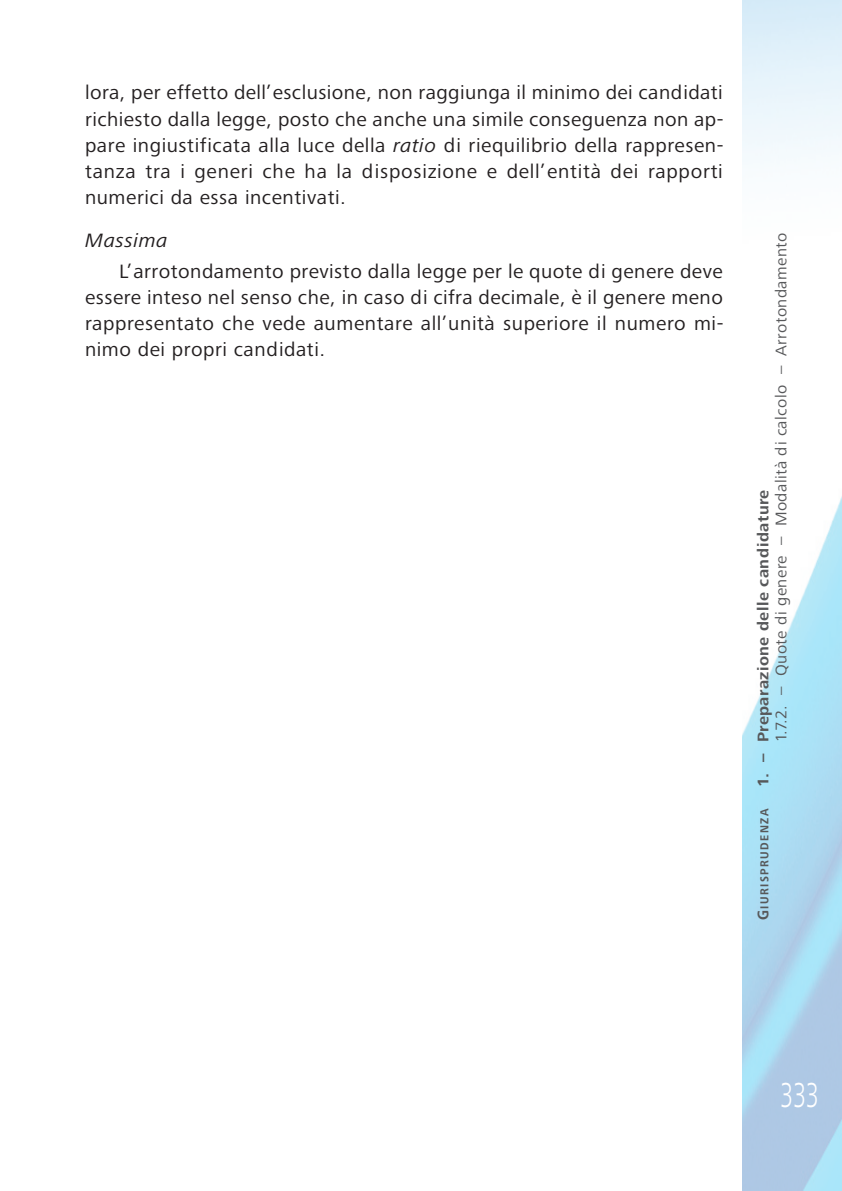
<style>
.page{position:relative;width:842px;height:1191px;background:#fff}
.page>*{position:absolute;margin:0;border:0;box-sizing:border-box;transform-origin:0 0}
.t1{font:300 36px "Frutiger Next Pro";color:#fff;scale:.67 1}
.t2{font:20px/26px "Frutiger Next Pro";letter-spacing:.025em;color:#231f20;text-align:justify;scale:1.05 1}
.t3{font:italic 20px "Frutiger Next Pro";letter-spacing:.025em;color:#231f20;scale:1.05 1}
.t4{font:16px "Frutiger Next Pro";letter-spacing:.025em;color:#57585a;scale:1.05 1}
.t5{font:700 16px "Frutiger Next Pro";letter-spacing:.025em;color:#57585a;scale:1.05 1}
.t6{font:700 12px "Frutiger Next Pro";letter-spacing:.135em;color:#57585a;scale:.9 1}
.s1{font-style:italic}
.s2{font-size:16px}
</style>
<div class="page">
<img style="left:743px;top:0;width:99px;height:1191px">
<p class="t2" style="left:85px;top:82px;width:609px">lora, per effetto dell’esclusione, non raggiunga il minimo dei candidati richiesto dalla legge, posto che anche una simile conseguenza non ap&shy;pare ingiustificata alla luce della <span class="s1">ratio</span> di riequilibrio della rappresen&shy;tanza tra i generi che ha la disposizione e dell’entità dei rapporti numerici da essa incentivati.</p>
<p class="t3" style="left:85px;top:232px;width:80px">Massima</p>
<p class="t2" style="left:85px;top:260px;width:609px;text-indent:34px">L’arrotondamento previsto dalla legge per le quote di genere deve essere inteso nel senso che, in caso di cifra decimale, è il genere meno rappresentato che vede aumentare all’unità superiore il numero mi&shy;nimo dei propri candidati.</p>
<p class="t4" style="left:775px;top:741px;width:486px;rotate:-90deg">1.7.2. – Quote di genere – Modalità di calcolo – Arrotondamento</p>
<p class="t5" style="left:757px;top:786px;width:284px;rotate:-90deg">1. – Preparazione delle candidature</p>
<p class="t6" style="left:760px;top:920px;width:125px;rotate:-90deg"><span class="s2">G</span>IURISPRUDENZA</p>
<p class="t1" style="left:781px;top:1073px;width:58px">333</p>
</div>
